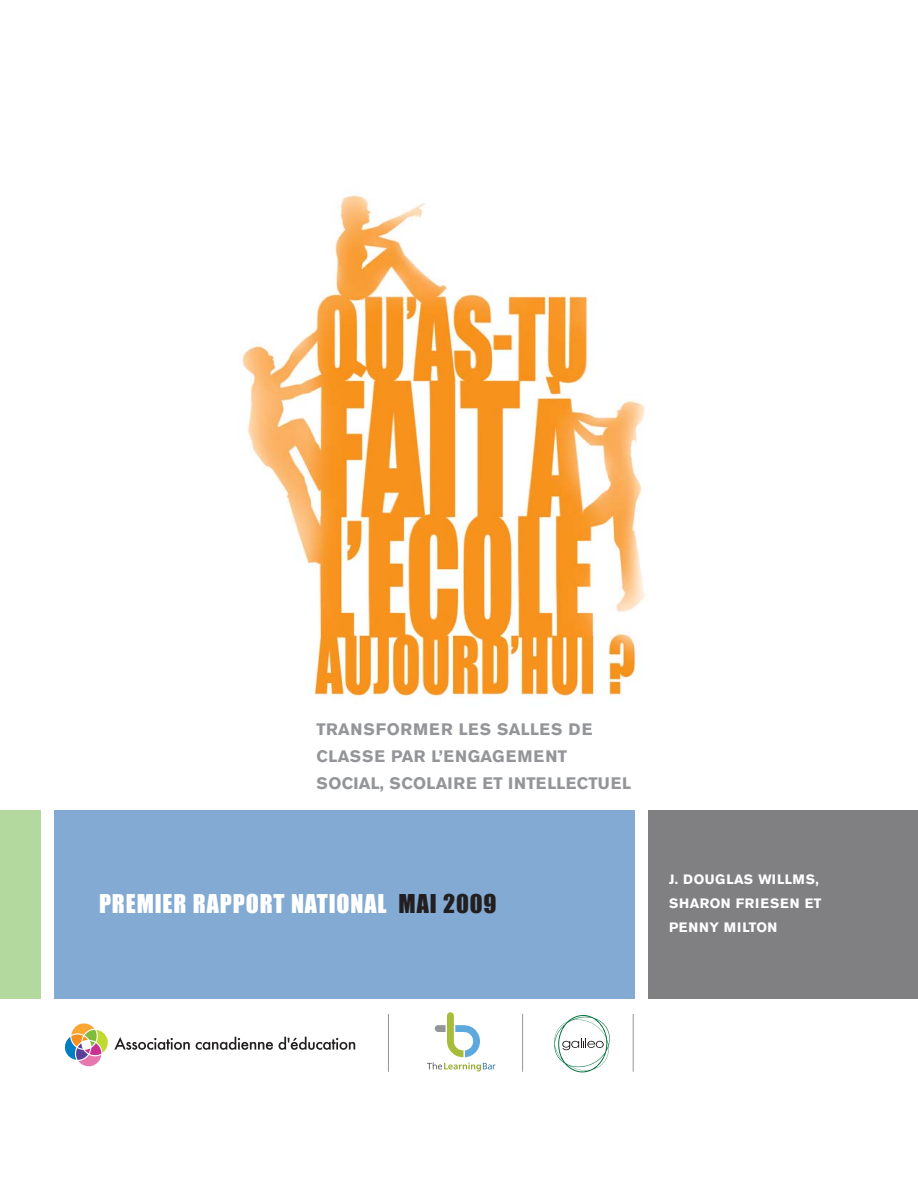
<style>
.page{position:relative;width:918px;height:1188px;background:#fff}
.page>*{position:absolute;margin:0;border:0;box-sizing:border-box;transform-origin:0 0}
.t1{font:24px "Impact";letter-spacing:.04em;color:#fff}
.t2{font:700 16.5px/27px "Akzidenz Grotesk BE";letter-spacing:.02em;color:#939598}
.t3{font:700 13.5px/24px "Akzidenz Grotesk BE";letter-spacing:.04em;color:#fff}
.s1{color:#231f20}
</style>
<div class="page">
<img style="left:242px;top:195px;width:403px;height:509px">
<div style="left:54px;top:810px;width:580px;height:189px;background:#82aad3"></div>
<div style="left:648px;top:810px;width:270px;height:189px;background:#808083"></div>
<div style="left:0;top:810px;width:40px;height:189px;background:#b4d99e"></div>
<svg style="left:554px;top:1015px;width:56px;height:57px"></svg>
<svg style="left:427px;top:1012px;width:68px;height:59px"></svg>
<hr style="left:388px;top:1014px;width:1px;height:58px;background:#939598">
<hr style="left:522px;top:1014px;width:1px;height:58px;background:#939598">
<hr style="left:633px;top:1014px;width:1px;height:58px;background:#939598">
<svg style="left:65px;top:1023px;width:125px;height:43px"></svg>
<svg style="left:196px;top:1037px;width:77px;height:13px"></svg>
<svg style="left:279px;top:1037px;width:76px;height:13px"></svg>
<p class="t2" style="left:317px;top:718px;width:316px">TRANSFORMER LES SALLES DE<br>CLASSE PAR L’ENGAGEMENT<br>SOCIAL, SCOLAIRE ET INTELLECTUEL</p>
<h1 class="t1" style="left:99px;top:896px;width:399px">PREMIER RAPPORT NATIONAL <span class="s1">MAI 2009</span></h1>
<p class="t3" style="left:669px;top:869px;width:154px">J. DOUGLAS WILLMS,<br>SHARON FRIESEN ET<br>PENNY MILTON</p>
</div>
